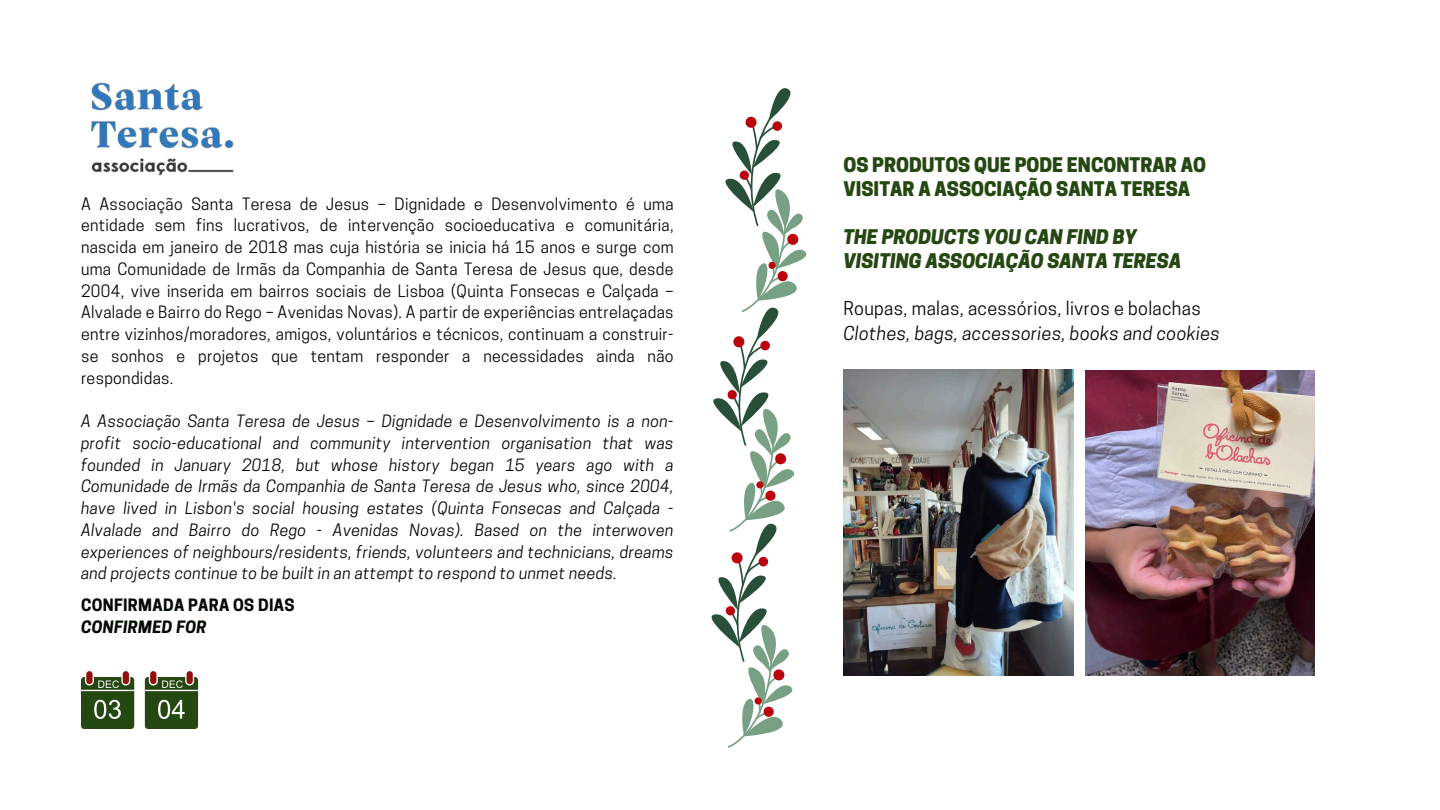
<style>
.page{position:relative;width:1440px;height:810px;background:#fff}
.page>*{position:absolute;margin:0;border:0;box-sizing:border-box;transform-origin:0 0}
.t1{font:800 19px/24px "Cooper Hewitt";color:#254813}
.t2{font:italic 800 19px/24px "Cooper Hewitt";color:#254813}
.t3{font:italic 18px "Cooper Hewitt";letter-spacing:.02em;color:#030b02}
.t4{font:18px "Cooper Hewitt";letter-spacing:.02em;color:#030b02}
.t5{font:16px/21.8px "Cooper Hewitt";letter-spacing:.02em;color:#030b02;text-align:justify}
.t6{font:italic 16px/21.8px "Cooper Hewitt";letter-spacing:.02em;color:#030b02;text-align:justify}
.t7{font:700 16px "Cooper Hewitt";letter-spacing:.02em;color:#030b02}
.t8{font:italic 700 16px "Cooper Hewitt";letter-spacing:.02em;color:#030b02}
</style>
<div class="page">
<img style="left:90px;top:82px;width:144px;height:94px">
<img style="left:843px;top:369px;width:231px;height:306px">
<img style="left:1086px;top:370px;width:228px;height:305px">
<svg style="left:145px;top:671px;width:53px;height:58px;background:#566a42"></svg>
<svg style="left:81px;top:671px;width:53px;height:58px;background:#566a42"></svg>
<svg style="left:711px;top:88px;width:96px;height:660px"></svg>
<p class="t5" style="left:81px;top:195px;width:594px">A Associação Santa Teresa de Jesus – Dignidade e Desenvolvimento é uma entidade sem fins lucrativos, de intervenção socioeducativa e comunitária, nascida em janeiro de 2018 mas cuja história se inicia há 15 anos e surge com uma Comunidade de Irmãs da Companhia de Santa Teresa de Jesus que, desde 2004, vive inserida em bairros sociais de Lisboa (Quinta Fonsecas e Calçada – Alvalade e Bairro do Rego – Avenidas Novas). A partir de experiências entrelaçadas entre vizinhos/moradores, amigos, voluntários e técnicos, continuam a construir&shy;se sonhos e projetos que tentam responder a necessidades ainda não respondidas.</p>
<p class="t6" style="left:81px;top:412px;width:594px">A Associação Santa Teresa de Jesus – Dignidade e Desenvolvimento is a non&shy;profit socio-educational and community intervention organisation that was founded in January 2018, but whose history began 15 years ago with a Comunidade de Irmãs da Companhia de Santa Teresa de Jesus who, since 2004, have lived in Lisbon's social housing estates (Quinta Fonsecas and Calçada - Alvalade and Bairro do Rego - Avenidas Novas). Based on the interwoven experiences of neighbours/residents, friends, volunteers and technicians, dreams and projects continue to be built in an attempt to respond to unmet needs.</p>
<p class="t7" style="left:81px;top:599px;width:215px">CONFIRMADA PARA OS DIAS</p>
<p class="t8" style="left:81px;top:621px;width:127px">CONFIRMED FOR</p>
<p class="t1" style="left:843px;top:155px;width:364px">OS PRODUTOS QUE PODE ENCONTRAR AO<br>VISITAR A ASSOCIAÇÃO SANTA TERESA</p>
<p class="t2" style="left:843px;top:227px;width:340px">THE PRODUCTS YOU CAN FIND BY<br>VISITING ASSOCIAÇÃO SANTA TERESA</p>
<p class="t4" style="left:843px;top:302px;width:359px">Roupas, malas, acessórios, livros e bolachas</p>
<p class="t3" style="left:843px;top:326px;width:378px">Clothes, bags, accessories, books and cookies</p>
</div>
